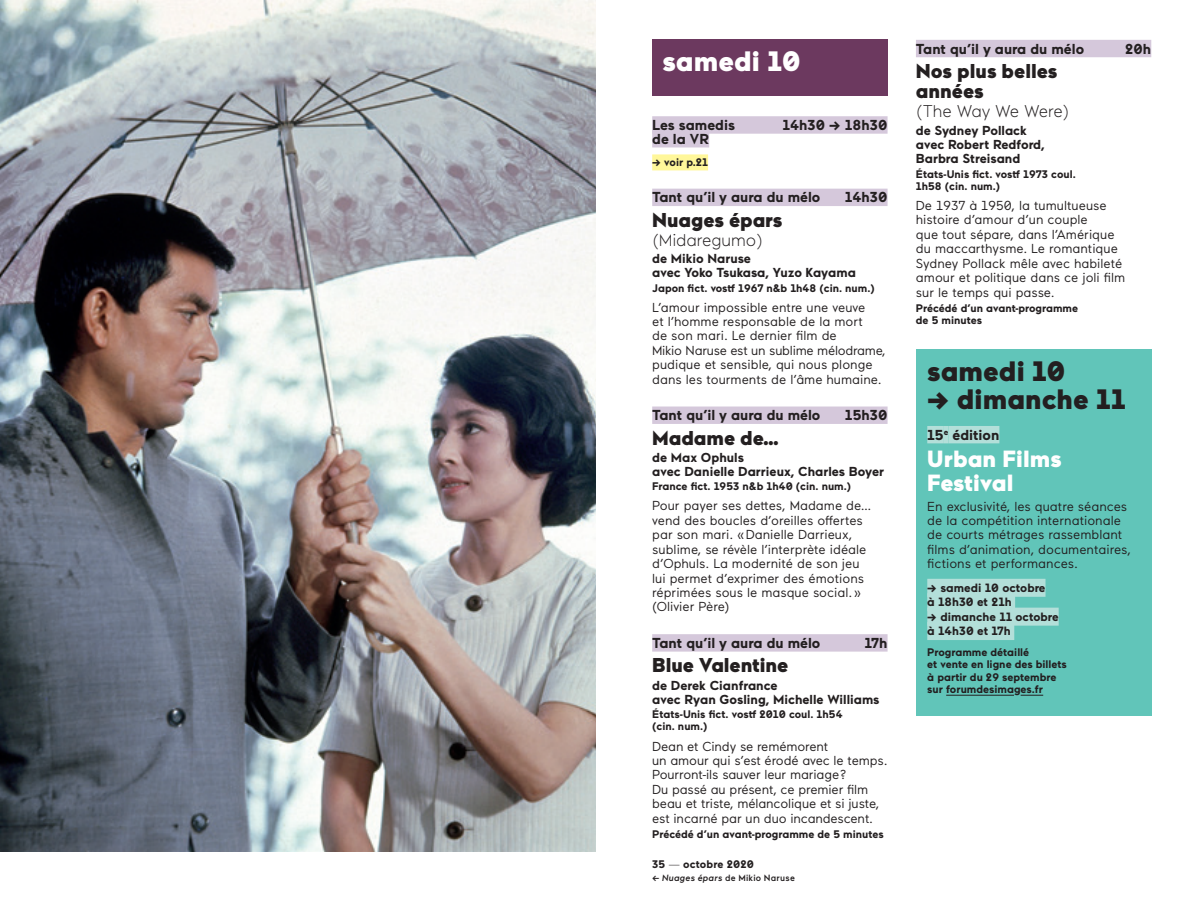
<style>
.page{position:relative;width:1191px;height:908px;background:#fff}
.page>*{position:absolute;margin:0;border:0;box-sizing:border-box;transform-origin:0 0}
.t1{font:900 28px "Maax";letter-spacing:.005em;color:#231f20}
.t2{font:900 28px "Maax";letter-spacing:.005em;color:#fff}
.t3{font:900 23.4px/24px "Maax";letter-spacing:.005em;color:#fff}
.t4{font:900 20px/20.4px "Maax";color:#231f20}
.t5{font:300 17px "Maax";color:#231f20}
.t6{font:700 14.4px "Maax";color:#231f20}
.t7{font:13px/14.4px "Maax";color:#231f20}
.t8{font:700 13px/14.4px "Maax";color:#231f20}
.t9{font:700 12px/14.4px "Maax";color:#231f20}
.t10{font:700 11px/12.4px "Maax";color:#231f20}
.t11{font:500 9px "Maax";letter-spacing:.03em;color:#231f20}
.s1{font-weight:300}
.s2{font-style:italic}
</style>
<div class="page">
<div style="left:652px;top:40px;width:235px;height:56px;background:#6c395f"></div>
<div style="left:652px;top:116px;width:235px;height:18px;background:#d5c8db"></div>
<div style="left:652px;top:130px;width:57px;height:17px;background:#d5c8db"></div>
<div style="left:652px;top:154px;width:56px;height:16px;background:#fff79a"></div>
<div style="left:652px;top:188px;width:235px;height:18px;background:#d5c8db"></div>
<div style="left:652px;top:406px;width:235px;height:18px;background:#d5c8db"></div>
<div style="left:652px;top:634px;width:235px;height:17px;background:#d5c8db"></div>
<div style="left:916px;top:40px;width:235px;height:17px;background:#d5c8db"></div>
<div style="left:916px;top:349px;width:235px;height:366px;background:#61c5b9"></div>
<div style="left:927px;top:426px;width:17px;height:17px;background:#b3dfd9"></div>
<hr style="left:944px;top:426px;width:4px;height:17px;background:#b3dfd9">
<div style="left:948px;top:426px;width:51px;height:17px;background:#b3dfd9"></div>
<div style="left:927px;top:578px;width:118px;height:18px;background:#b3dfd9"></div>
<div style="left:927px;top:593px;width:88px;height:18px;background:#b3dfd9"></div>
<div style="left:927px;top:607px;width:131px;height:18px;background:#b3dfd9"></div>
<div style="left:927px;top:621px;width:87px;height:18px;background:#b3dfd9"></div>
<hr style="left:946px;top:694px;width:68px;height:1px;background:#231f20">
<svg style="left:1020px;top:694px;width:23px;height:1px"></svg>
<img style="left:0;top:0;width:595px;height:850px">
<h1 class="t2" style="left:662px;top:42px;width:140px">samedi 10</h1>
<p class="t6" style="left:652px;top:115px;width:84px">Les samedis</p>
<p class="t6" style="left:782px;top:115px;width:107px">14h30 → 18h30</p>
<p class="t6" style="left:652px;top:129px;width:58px">de la VR</p>
<p class="t10" style="left:652px;top:155px;width:57px">→ voir p.21</p>
<p class="t6" style="left:652px;top:188px;width:170px">Tant qu’il y aura du mélo</p>
<p class="t6" style="left:844px;top:188px;width:44px">14h30</p>
<h3 class="t4" style="left:652px;top:208px;width:132px">Nuages épars</h3>
<h3 class="t5" style="left:652px;top:229px;width:112px">(Midaregumo)</h3>
<p class="t8" style="left:652px;top:250px;width:205px">de Mikio Naruse<br>avec Yoko Tsukasa, Yuzo Kayama</p>
<p class="t10" style="left:652px;top:281px;width:224px">Japon fict. vostf 1967 n&amp;b 1h48 (cin. num.)</p>
<p class="t7" style="left:652px;top:299px;width:235px">L’amour impossible entre une veuve<br>et l’homme responsable de la mort<br>de son mari. Le dernier film de<br>Mikio Naruse est un sublime mélodrame, pudique et sensible, qui nous plonge dans les tourments de l’âme humaine.</p>
<p class="t6" style="left:652px;top:405px;width:170px">Tant qu’il y aura du mélo</p>
<p class="t6" style="left:845px;top:405px;width:44px">15h30</p>
<h3 class="t4" style="left:652px;top:426px;width:128px">Madame de...</h3>
<p class="t8" style="left:652px;top:449px;width:233px">de Max Ophuls<br>avec Danielle Darrieux, Charles Boyer</p>
<p class="t10" style="left:652px;top:479px;width:200px">France fict. 1953 n&amp;b 1h40 (cin. num.)</p>
<p class="t7" style="left:652px;top:498px;width:220px">Pour payer ses dettes, Madame de… vend des boucles d’oreilles offertes par son mari. « Danielle Darrieux, sublime, se révèle l’interprète idéale d’Ophuls. La modernité de son jeu lui permet d’exprimer des émotions réprimées sous le masque social. » (Olivier Père)</p>
<p class="t6" style="left:652px;top:633px;width:170px">Tant qu’il y aura du mélo</p>
<p class="t6" style="left:864px;top:633px;width:25px">17h</p>
<h3 class="t4" style="left:652px;top:654px;width:138px">Blue Valentine</h3>
<p class="t8" style="left:652px;top:677px;width:229px">de Derek Cianfrance<br>avec Ryan Gosling, Michelle Williams</p>
<p class="t10" style="left:652px;top:707px;width:192px">États-Unis fict. vostf 2010 coul. 1h54 (cin. num.)</p>
<p class="t7" style="left:652px;top:737px;width:237px">Dean et Cindy se remémorent<br>un amour qui s’est érodé avec le temps.<br>Pourront-ils sauver leur mariage ?<br>Du passé au présent, ce premier film beau et triste, mélancolique et si juste, est incarné par un duo incandescent.</p>
<p class="t10" style="left:652px;top:827px;width:233px">Précédé d’un avant-programme de 5 minutes</p>
<p class="t10" style="left:652px;top:857px;width:103px">35 <span class="s1">—</span> octobre 2020</p>
<p class="t11" style="left:652px;top:871px;width:144px">← <span class="s2">Nuages épars</span> de Mikio Naruse</p>
<p class="t6" style="left:916px;top:39px;width:170px">Tant qu’il y aura du mélo</p>
<p class="t6" style="left:1125px;top:39px;width:27px">20h</p>
<h3 class="t4" style="left:916px;top:60px;width:143px">Nos plus belles années</h3>
<h3 class="t5" style="left:916px;top:100px;width:155px">(The Way We Were)</h3>
<p class="t8" style="left:916px;top:122px;width:130px">de Sydney Pollack avec Robert Redford,<br>Barbra Streisand</p>
<p class="t10" style="left:916px;top:167px;width:161px">États-Unis fict. vostf 1973 coul.<br>1h58 (cin. num.)</p>
<p class="t7" style="left:916px;top:198px;width:211px">De 1937 à 1950, la tumultueuse histoire d’amour d’un couple<br>que tout sépare, dans l’Amérique du maccarthysme. Le romantique<br>Sydney Pollack mêle avec habileté amour et politique dans ce joli film sur le temps qui passe.</p>
<p class="t10" style="left:916px;top:301px;width:164px">Précédé d’un avant-programme de 5 minutes</p>
<h1 class="t1" style="left:927px;top:352px;width:140px">samedi 10</h1>
<h1 class="t1" style="left:927px;top:380px;width:201px">→ dimanche 11</h1>
<p class="t6" style="left:927px;top:425px;width:74px">15<sup>e</sup> édition</p>
<h2 class="t3" style="left:927px;top:445px;width:136px">Urban Films<br>Festival</h2>
<p class="t7" style="left:927px;top:498px;width:205px">En exclusivité, les quatre séances de la compétition internationale de courts métrages rassemblant films d’animation, documentaires, fictions et performances.</p>
<p class="t9" style="left:927px;top:579px;width:120px">→ samedi 10 octobre à 18h30 et 21h</p>
<p class="t9" style="left:927px;top:608px;width:133px">→ dimanche 11 octobre à 14h30 et 17h</p>
<p class="t10" style="left:927px;top:645px;width:141px">Programme détaillé<br>et vente en ligne des billets à partir du 29 septembre sur forumdesimages.fr</p>
</div>
